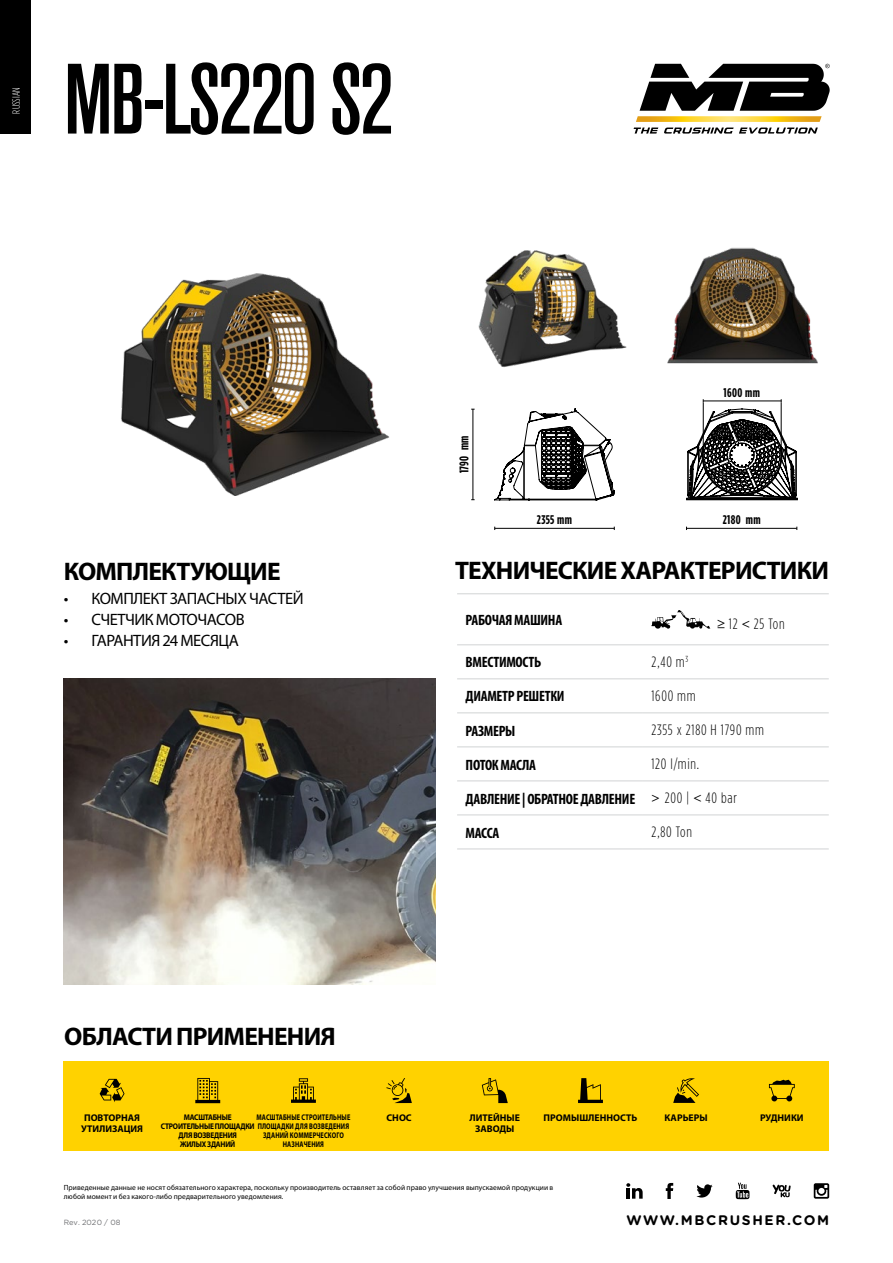
<style>
.page{position:relative;width:893px;height:1263px;background:#fff}
.page>*{position:absolute;margin:0;border:0;box-sizing:border-box;transform-origin:0 0}
.t1{font:500 condensed 98.85px "Akzidenz Grotesk BQ";letter-spacing:-.03em;color:#000}
.titolo_nero_17pt_bol{font:700 25.5px "Myriad Pro";letter-spacing:-.03em;color:#000}
.t2{font:16.5px "Myriad Pro";letter-spacing:-.03em;color:#000}
.t3{font:700 condensed 15px "Myriad Pro";letter-spacing:-.02em;color:#000}
.t4{font:300 15px "Gotham Condensed";letter-spacing:.05em;color:#000}
.t5{font:700 13.8px "Gotham Rounded";letter-spacing:.12em;color:#000}
.t6{font:700 12.6px "Gotham Condensed";letter-spacing:.03em;color:#000}
.t7{font:300 10.5px "Gotham Condensed";letter-spacing:.01em;color:#fff}
.t8{font:700 9.75px/10.5px "Myriad Pro";color:#000;text-align:center}
.t9{font:700 8.25px/9px "Myriad Pro";letter-spacing:.015em;color:#000;text-align:center;scale:.76 1}
.t10{font:700 8.25px "Myriad Pro";letter-spacing:.015em;color:#000;scale:.89 1}
.t11{font:700 8.25px "Myriad Pro";letter-spacing:-.03em;color:#000;scale:.89 1}
.t12{font:7.5px/9px "Myriad Pro";letter-spacing:.01em;color:#000}
.t13{font:7.5px "Gotham";color:#6d6e71}
.s1{font-family:"Cent Goth WGL";font-weight:400;font-size:13.5px}
</style>
<div class="page">
<div style="left:64px;top:1061px;width:765px;height:89px;background:#ffd200"></div>
<div style="left:0;top:0;width:31px;height:134px;background:#000"></div>
<svg style="left:633px;top:128px;width:185px;height:6px"></svg>
<svg style="left:636px;top:64px;width:194px;height:58px"></svg>
<hr style="left:703px;top:403px;width:1px;height:50px;background:#000">
<hr style="left:781px;top:403px;width:1px;height:50px;background:#000">
<img style="left:121px;top:273px;width:268px;height:222px">
<img style="left:667px;top:247px;width:151px;height:117px">
<img style="left:478px;top:250px;width:149px;height:117px">
<svg style="left:686px;top:409px;width:112px;height:91px"></svg>
<svg style="left:494px;top:409px;width:121px;height:91px"></svg>
<hr style="left:495px;top:528px;width:119px;height:1px;background:#000">
<hr style="left:686px;top:528px;width:111px;height:1px;background:#000">
<hr style="left:703px;top:401px;width:78px;height:1px;background:#000">
<hr style="left:472px;top:409px;width:1px;height:91px;background:#000">
<img style="left:64px;top:679px;width:372px;height:306px">
<hr style="left:643px;top:644px;width:186px;height:1px;background:#d1d3d4">
<hr style="left:643px;top:678px;width:186px;height:1px;background:#d1d3d4">
<hr style="left:643px;top:712px;width:186px;height:1px;background:#d1d3d4">
<hr style="left:643px;top:746px;width:186px;height:1px;background:#d1d3d4">
<hr style="left:643px;top:780px;width:186px;height:1px;background:#d1d3d4">
<hr style="left:643px;top:814px;width:186px;height:1px;background:#d1d3d4">
<hr style="left:643px;top:848px;width:186px;height:1px;background:#d1d3d4">
<hr style="left:643px;top:593px;width:186px;height:1px;background:#d1d3d4">
<svg style="left:651px;top:610px;width:59px;height:19px"></svg>
<svg style="left:666px;top:1183px;width:7px;height:16px"></svg>
<svg style="left:772px;top:1184px;width:19px;height:13px"></svg>
<svg style="left:696px;top:1184px;width:17px;height:13px"></svg>
<svg style="left:626px;top:1183px;width:17px;height:16px"></svg>
<svg style="left:736px;top:1183px;width:13px;height:16px"></svg>
<svg style="left:814px;top:1183px;width:15px;height:16px"></svg>
<svg style="left:100px;top:1079px;width:25px;height:23px"></svg>
<svg style="left:195px;top:1078px;width:25px;height:25px"></svg>
<svg style="left:291px;top:1078px;width:25px;height:25px"></svg>
<svg style="left:386px;top:1078px;width:26px;height:25px"></svg>
<svg style="left:482px;top:1078px;width:26px;height:25px"></svg>
<svg style="left:578px;top:1078px;width:25px;height:25px"></svg>
<svg style="left:673px;top:1078px;width:26px;height:25px"></svg>
<svg style="left:769px;top:1080px;width:26px;height:21px"></svg>
<hr style="left:457px;top:644px;width:186px;height:1px;background:#d1d3d4">
<hr style="left:457px;top:678px;width:186px;height:1px;background:#d1d3d4">
<hr style="left:457px;top:712px;width:186px;height:1px;background:#d1d3d4">
<hr style="left:457px;top:746px;width:186px;height:1px;background:#d1d3d4">
<hr style="left:457px;top:780px;width:186px;height:1px;background:#d1d3d4">
<hr style="left:457px;top:814px;width:186px;height:1px;background:#d1d3d4">
<hr style="left:457px;top:848px;width:186px;height:1px;background:#d1d3d4">
<hr style="left:457px;top:593px;width:186px;height:1px;background:#d1d3d4">
<h3 class="t7" style="left:11px;top:114px;width:28px;rotate:-90deg">RUSSIAN</h3>
<p class="t1" style="left:64px;top:43px;width:332px">MB-LS220 S2</p>
<p class="titolo_nero_17pt_bol" style="left:64px;top:554px;width:218px">КОМПЛЕКТУЮЩИЕ</p>
<p class="t2" style="left:64px;top:588px;width:241px">• КОМПЛЕКТ ЗАПАСНЫХ ЧАСТЕЙ</p>
<p class="t2" style="left:64px;top:609px;width:182px">• СЧЕТЧИК МОТОЧАСОВ</p>
<p class="t2" style="left:64px;top:630px;width:177px">• ГАРАНТИЯ 24 МЕСЯЦА</p>
<p class="t6" style="left:457px;top:473px;width:39px;rotate:-90deg">1790 mm</p>
<p class="t6" style="left:723px;top:386px;width:38px">1600 mm</p>
<p class="t6" style="left:537px;top:512px;width:37px">2355 mm</p>
<p class="t6" style="left:723px;top:512px;width:39px">2180 mm</p>
<h2 class="titolo_nero_17pt_bol" style="left:455px;top:554px;width:376px">ТЕХНИЧЕСКИЕ ХАРАКТЕРИСТИКИ</h2>
<p class="t3" style="left:466px;top:610px;width:98px">РАБОЧАЯ МАШИНА</p>
<p class="t3" style="left:466px;top:653px;width:77px">ВМЕСТИМОСТЬ</p>
<p class="t3" style="left:466px;top:687px;width:100px">ДИАМЕТР РЕШЕТКИ</p>
<p class="t3" style="left:466px;top:721px;width:51px">РАЗМЕРЫ</p>
<p class="t3" style="left:466px;top:755px;width:72px">ПОТОК МАСЛА</p>
<p class="t3" style="left:466px;top:789px;width:171px">ДАВЛЕНИЕ | ОБРАТНОЕ ДАВЛЕНИЕ</p>
<p class="t3" style="left:466px;top:823px;width:35px">MACCA</p>
<p class="t4" style="left:718px;top:615px;width:68px"><span class="s1">≥</span> 12 <span class="s1">&lt;</span> 25 Ton</p>
<p class="t4" style="left:651px;top:654px;width:38px">2,40 m<sup>3</sup></p>
<p class="t4" style="left:651px;top:688px;width:46px">1600 mm</p>
<p class="t4" style="left:651px;top:722px;width:114px">2355 x 2180 H 1790 mm</p>
<p class="t4" style="left:651px;top:756px;width:49px">120 l/min.</p>
<p class="t4" style="left:651px;top:790px;width:87px"><span class="s1">&gt;</span> 200 | <span class="s1">&lt;</span> 40 bar</p>
<p class="t4" style="left:651px;top:824px;width:42px">2,80 Ton</p>
<h2 class="titolo_nero_17pt_bol" style="left:64px;top:1020px;width:273px">ОБЛАСТИ ПРИМЕНЕНИЯ</h2>
<p class="t8" style="left:81px;top:1112px;width:64px">ПОВТОРНАЯ<br>УТИЛИЗАЦИЯ</p>
<p class="t11" style="left:184px;top:1112px;width:55px">МАСШТАБНЫЕ</p>
<p class="t9" style="left:256px;top:1112px;width:125px">МАСШТАБНЫЕ СТРОИТЕЛЬНЫЕ</p>
<p class="t9" style="left:263px;top:1130px;width:108px">ЗДАНИЙ КОММЕРЧЕСКОГО<br>НАЗНАЧЕНИЯ</p>
<p class="t10" style="left:161px;top:1121px;width:213px">СТРОИТЕЛЬНЫЕ ПЛОЩАДКИ ПЛОЩАДКИ ДЛЯ ВОЗВЕДЕНИЯ</p>
<p class="t11" style="left:179px;top:1130px;width:67px">ДЛЯ ВОЗВЕДЕНИЯ</p>
<p class="t11" style="left:180px;top:1139px;width:63px">ЖИЛЫХ ЗДАНИЙ</p>
<p class="t8" style="left:386px;top:1112px;width:27px">СНОС</p>
<p class="t8" style="left:470px;top:1112px;width:52px">ЛИТЕЙНЫЕ</p>
<p class="t8" style="left:475px;top:1123px;width:41px">ЗАВОДЫ</p>
<p class="t8" style="left:544px;top:1112px;width:95px">ПРОМЫШЛЕННОСТЬ</p>
<p class="t8" style="left:665px;top:1112px;width:45px">КАРЬЕРЫ</p>
<p class="t8" style="left:760px;top:1112px;width:45px">РУДНИКИ</p>
<p class="t12" style="left:64px;top:1183px;width:491px">Приведенные данные не носят обязательного характера, поскольку производитель оставляет за собой право улучшения выпускаемой продукции в любой момент и без какого-либо предварительного уведомления.</p>
<p class="t13" style="left:64px;top:1217px;width:58px">Rev. 2020 / 08</p>
<h3 class="t5" style="left:626px;top:1210px;width:204px">WWW.MBCRUSHER.COM</h3>
</div>
